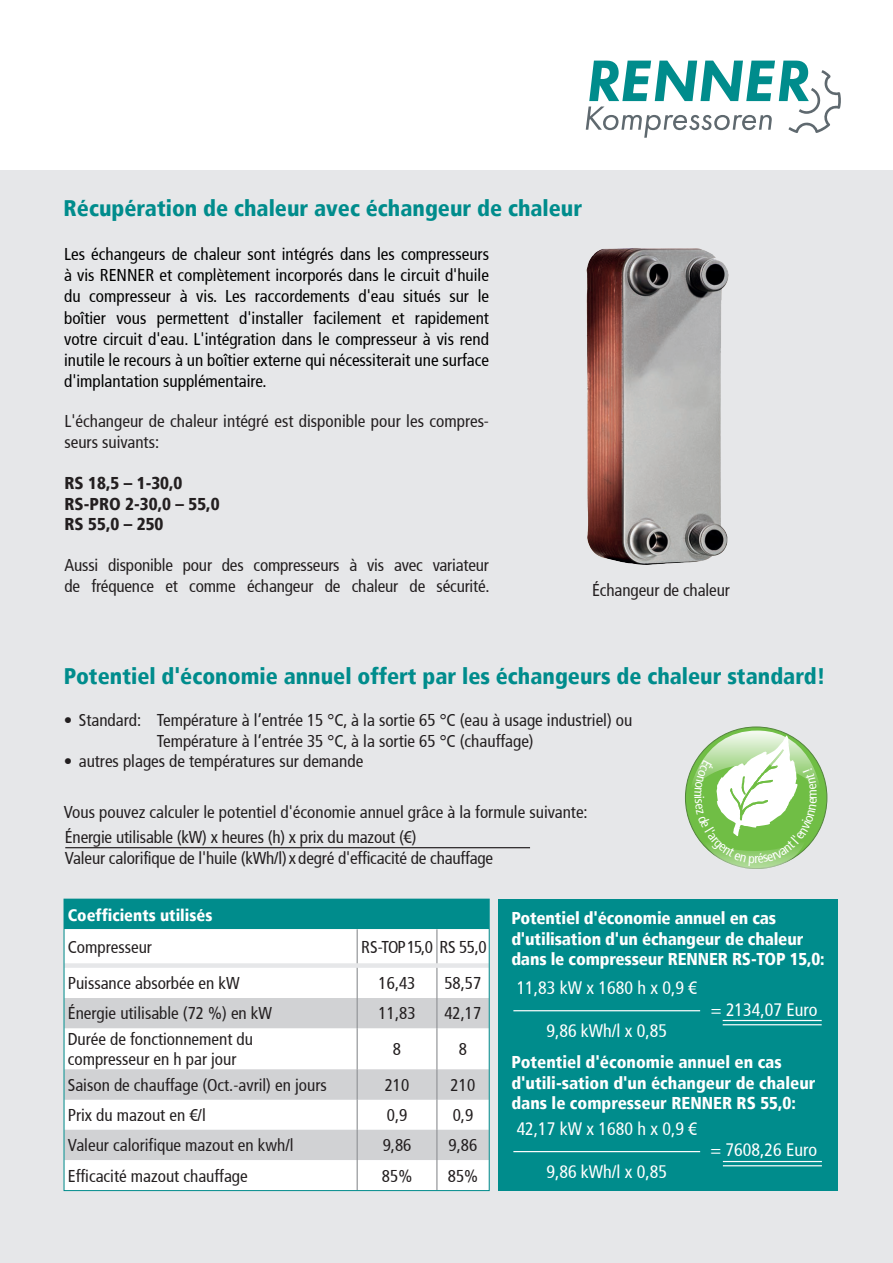
<style>
.page{position:relative;width:893px;height:1263px;background:#fff}
.page>*{position:absolute;margin:0;border:0;box-sizing:border-box;transform-origin:0 0}
.t1{font:900 condensed 22.5px "Frutiger";color:#008c8c}
.t2{font:condensed 18px "Frutiger";color:#fff}
.t3{font:condensed 17.1px/20.5px "Frutiger";color:#231f20}
.t4{font:condensed 17.1px/21.1px "Frutiger";color:#000;text-align:justify}
.t5{font:900 condensed 17.1px/20.5px "Frutiger";letter-spacing:-.01em;color:#fff}
.t6{font:900 condensed 17.1px/20.5px "Frutiger";color:#231f20}
.t7{font:condensed 17.1px "Frutiger";letter-spacing:-.035em;color:#231f20}
.t8{font:900 condensed 16.5px "Frutiger";color:#fff}
</style>
<div class="page">
<div style="left:0;top:170px;width:893px;height:1093px;background:#e6e7e9"></div>
<svg style="left:586px;top:61px;width:255px;height:77px"></svg>
<div style="left:499px;top:899px;width:339px;height:291px;background:#008c8c"></div>
<hr style="left:513px;top:1010px;width:187px;height:1px;background:#fff">
<hr style="left:723px;top:1024px;width:99px;height:1px;background:#fff">
<hr style="left:723px;top:1020px;width:99px;height:1px;background:#fff">
<hr style="left:65px;top:847px;width:465px;height:1px;background:#231f20">
<hr style="left:513px;top:1151px;width:187px;height:1px;background:#fff">
<div style="left:64px;top:899px;width:425px;height:30px;background:#008c8c"></div>
<div style="left:66px;top:929px;width:422px;height:34px;background:#fff"></div>
<div style="left:66px;top:968px;width:422px;height:221px;background:#fff"></div>
<svg style="left:66px;top:998px;width:422px;height:162px;background:#e4e5e6"></svg>
<hr style="left:357px;top:929px;width:1px;height:34px;background:#939598">
<hr style="left:436px;top:929px;width:1px;height:34px;background:#939598">
<hr style="left:357px;top:1069px;width:1px;height:30px;background:#939598">
<hr style="left:436px;top:1069px;width:1px;height:30px;background:#939598">
<hr style="left:357px;top:1028px;width:1px;height:41px;background:#939598">
<hr style="left:436px;top:1028px;width:1px;height:41px;background:#939598">
<hr style="left:357px;top:1099px;width:1px;height:31px;background:#939598">
<hr style="left:436px;top:1099px;width:1px;height:31px;background:#939598">
<hr style="left:357px;top:1160px;width:1px;height:30px;background:#939598">
<hr style="left:436px;top:1160px;width:1px;height:30px;background:#939598">
<hr style="left:357px;top:968px;width:1px;height:30px;background:#939598">
<hr style="left:436px;top:968px;width:1px;height:30px;background:#939598">
<hr style="left:357px;top:998px;width:1px;height:30px;background:#939598">
<hr style="left:436px;top:998px;width:1px;height:30px;background:#939598">
<hr style="left:357px;top:1130px;width:1px;height:30px;background:#939598">
<hr style="left:436px;top:1130px;width:1px;height:30px;background:#939598">
<div style="left:64px;top:899px;width:426px;height:292px;border:1px solid #008c8c"></div>
<img style="left:586px;top:248px;width:143px;height:317px">
<hr style="left:723px;top:1165px;width:99px;height:1px;background:#fff">
<hr style="left:723px;top:1161px;width:99px;height:1px;background:#fff">
<svg style="left:689px;top:730px;width:133px;height:139px"></svg>
<h1 class="t1" style="left:64px;top:195px;width:520px">Récupération de chaleur avec échangeur de chaleur</h1>
<p class="t4" style="left:64px;top:244px;width:426px">Les échangeurs de chaleur sont intégrés dans les compresseurs à vis RENNER et complètement incorporés dans le circuit d'huile du compresseur à vis. Les raccordements d'eau situés sur le boîtier vous permettent d'installer facilement et rapidement votre circuit d'eau. L'intégration dans le compresseur à vis rend inutile le recours à un boîtier externe qui nécessiterait une surface d'implantation supplémentaire.</p>
<p class="t3" style="left:64px;top:410px;width:426px;line-height:21px">L'échangeur de chaleur intégré est disponible pour les compres&shy;seurs suivants:</p>
<p class="t6" style="left:64px;top:473px;width:157px">RS 18,5 – 1-30,0<br>RS-PRO 2-30,0 – 55,0<br>RS 55,0 – 250</p>
<p class="t3" style="left:64px;top:555px;width:427px">Aussi disponible pour des compresseurs à vis avec variateur de fréquence et comme échangeur de chaleur de sécurité.</p>
<p class="t3" style="left:592px;top:580px;width:139px">Échangeur de chaleur</p>
<h1 class="t1" style="left:64px;top:663px;width:763px">Potentiel d'économie annuel offert par les échangeurs de chaleur standard!</h1>
<p class="t3" style="left:64px;top:710px;width:570px;text-align:center">• Standard: Température à l’entrée 15 °C, à la sortie 65 °C (eau à usage industriel) ou<br>Température à l’entrée 35 °C, à la sortie 65 °C (chauffage)</p>
<p class="t3" style="left:64px;top:751px;width:301px">• autres plages de températures sur demande</p>
<p class="t3" style="left:64px;top:802px;width:525px">Vous pouvez calculer le potentiel d'économie annuel grâce à la formule suivante:</p>
<p class="t3" style="left:65px;top:827px;width:430px">Énergie utilisable (kW) x heures (h) x prix du mazout (€)<br>Valeur calorifique de l'huile (kWh/l) x degré d'efficacité de chauffage</p>
<p class="t8" style="left:68px;top:905px;width:146px">Coefficients utilisés</p>
<p class="t3" style="left:68px;top:937px;width:86px">Compresseur</p>
<p class="t7" style="left:361px;top:937px;width:127px">RS-TOP 15,0 RS 55,0</p>
<p class="t3" style="left:68px;top:973px;width:173px">Puissance absorbée en kW</p>
<p class="t3" style="left:379px;top:973px;width:38px">16,43</p>
<p class="t3" style="left:444px;top:973px;width:38px">58,57</p>
<p class="t3" style="left:68px;top:1003px;width:206px">Énergie utilisable (72 %) en kW</p>
<p class="t3" style="left:379px;top:1003px;width:38px">11,83</p>
<p class="t3" style="left:444px;top:1003px;width:38px">42,17</p>
<p class="t3" style="left:68px;top:1029px;width:187px">Durée de fonctionnement du compresseur en h par jour</p>
<p class="t3" style="left:393px;top:1039px;width:10px">8</p>
<p class="t3" style="left:459px;top:1039px;width:10px">8</p>
<p class="t3" style="left:68px;top:1075px;width:260px">Saison de chauffage (Oct.-avril) en jours</p>
<p class="t3" style="left:385px;top:1075px;width:26px">210</p>
<p class="t3" style="left:451px;top:1075px;width:26px">210</p>
<p class="t3" style="left:68px;top:1105px;width:139px">Prix du mazout en €/l</p>
<p class="t3" style="left:387px;top:1105px;width:22px">0,9</p>
<p class="t3" style="left:453px;top:1105px;width:22px">0,9</p>
<p class="t3" style="left:68px;top:1135px;width:227px">Valeur calorifique mazout en kwh/l</p>
<p class="t3" style="left:383px;top:1135px;width:30px">9,86</p>
<p class="t3" style="left:449px;top:1135px;width:30px">9,86</p>
<p class="t3" style="left:68px;top:1165px;width:181px">Efficacité mazout chauffage</p>
<p class="t3" style="left:382px;top:1165px;width:32px">85%</p>
<p class="t3" style="left:448px;top:1165px;width:32px">85%</p>
<p class="t5" style="left:511px;top:908px;width:315px">Potentiel d'économie annuel en cas d'utilisation d'un échangeur de chaleur dans le compresseur RENNER RS-TOP 15,0:</p>
<p class="t2" style="left:517px;top:977px;width:182px">11,83 kW x 1680 h x 0,9 €</p>
<p class="t2" style="left:546px;top:1021px;width:122px">9,86 kWh/l x 0,85</p>
<p class="t2" style="left:711px;top:999px;width:108px">= 2134,07 Euro</p>
<p class="t5" style="left:511px;top:1052px;width:306px">Potentiel d'économie annuel en cas d'utili-sation d'un échangeur de chaleur dans le compresseur RENNER RS 55,0:</p>
<p class="t2" style="left:517px;top:1118px;width:182px">42,17 kW x 1680 h x 0,9 €</p>
<p class="t2" style="left:546px;top:1161px;width:122px">9,86 kWh/l x 0,85</p>
<p class="t2" style="left:710px;top:1139px;width:108px">= 7608,26 Euro</p>
</div>
